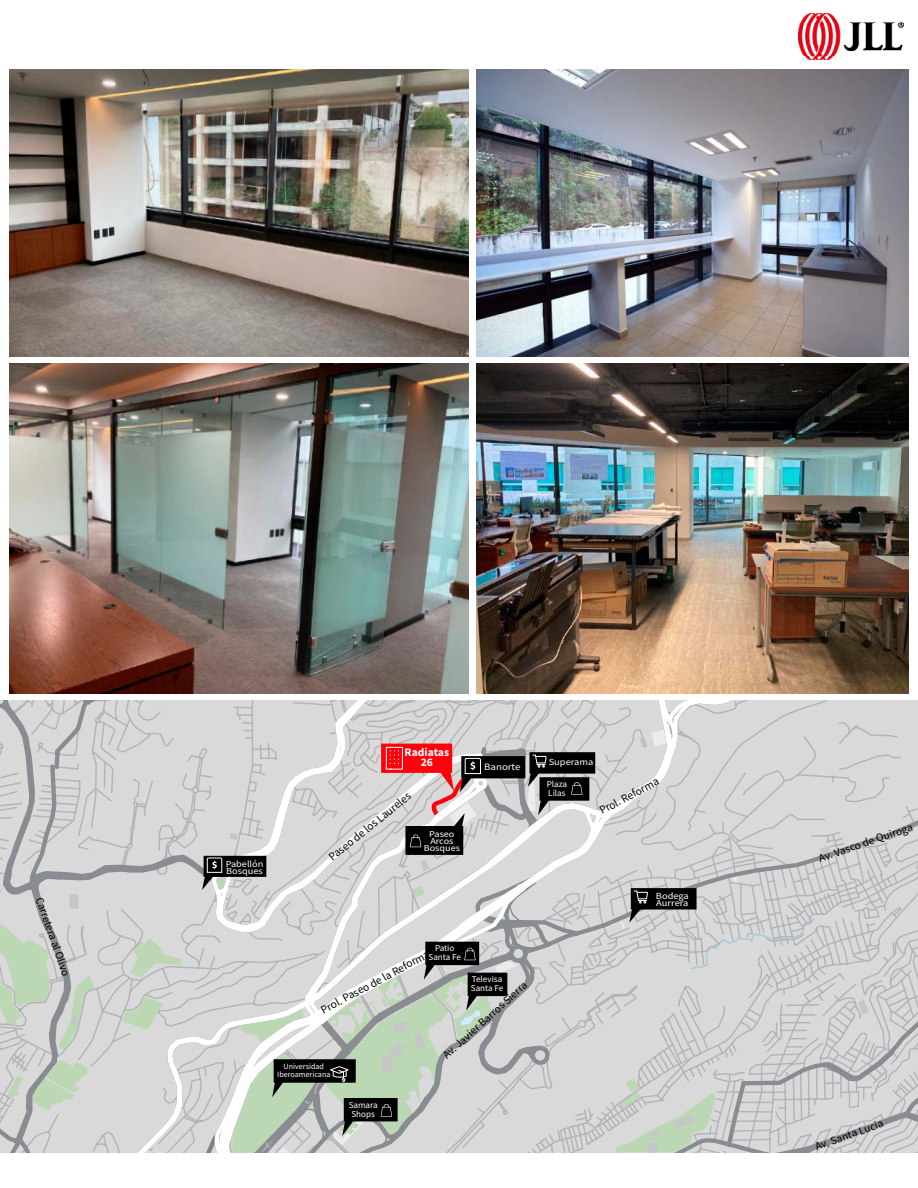
<style>
.page{position:relative;width:918px;height:1188px;background:#fff}
.page>*{position:absolute;margin:0;border:0;box-sizing:border-box;transform-origin:0 0}
.t1{font:11.55px "Source Sans Pro";color:#000}
.t2{font:700 11.55px/10.1px "Source Sans Pro";color:#fff;text-align:center}
.t3{font:11.4px "Source Sans Pro";color:#000}
.t4{font:9.75px "Source Sans Pro";color:#fff;scale:1.12 1}
.t5{font:9.3px/7.4px "Source Sans Pro";color:#fff;scale:1.12 1}
.t6{font:9.15px/7.2px "Source Sans Pro";color:#fff;scale:1.12 1}
.t7{font:9px/9px "Source Sans Pro";color:#fff}
.t8{font:9px/7.1px "Source Sans Pro";color:#fff;text-align:center;scale:1.12 1}
.t9{font:7.95px/7.9px "Source Sans Pro";color:#fff;text-align:center}
</style>
<div class="page">
<img style="left:10px;top:363px;width:458px;height:330px">
<img style="left:476px;top:363px;width:432px;height:330px">
<svg style="left:0;top:700px;width:156px;height:179px;background:#ceced0"></svg>
<svg style="left:156px;top:700px;width:45px;height:179px;background:#d2d2d3"></svg>
<svg style="left:0;top:879px;width:201px;height:274px;background:#d1d4d1"></svg>
<svg style="left:58px;top:700px;width:39px;height:91px;background:#cececf"></svg>
<svg style="left:14px;top:700px;width:21px;height:105px;background:#c2c3c5"></svg>
<svg style="left:23px;top:881px;width:46px;height:108px;background:#c3c9c3"></svg>
<svg style="left:201px;top:700px;width:717px;height:453px;background:#c9c9c8"></svg>
<img style="left:477px;top:70px;width:431px;height:286px">
<img style="left:10px;top:70px;width:458px;height:286px">
<img style="left:798px;top:13px;width:106px;height:46px">
<p class="t1" style="left:46px;top:895px;width:84px;rotate:71deg">Carretera al Olivo</p>
<p class="t6" style="left:226px;top:860px;width:35px">Pabellón<br>Bosques</p>
<p class="t2" style="left:405px;top:747px;width:46px">Radiatas<br>26</p>
<p class="t3" style="left:326px;top:853px;width:103px;rotate:-39deg">Paseo de los Laureles</p>
<p class="t8" style="left:424px;top:830px;width:34px">Paseo<br>Arcos<br>Bosques</p>
<p class="t4" style="left:484px;top:760px;width:34px">Banorte</p>
<p class="t7" style="left:428px;top:944px;width:34px;text-align:center">Patio<br>Santa Fe</p>
<p class="t3" style="left:318px;top:1004px;width:123px;rotate:-28deg">Prol. Paseo de la Reforma</p>
<p class="t7" style="left:471px;top:975px;width:34px">Televisa<br>Santa Fe</p>
<p class="t3" style="left:440px;top:1051px;width:111px;rotate:-42deg">Av. Javier Barros Sierra</p>
<p class="t9" style="left:277px;top:1062px;width:55px">Universidad<br>Iberoamericana</p>
<p class="t7" style="left:349px;top:1100px;width:31px;text-align:center">Samara<br>Shops</p>
<p class="t5" style="left:549px;top:758px;width:41px">Superama</p>
<p class="t7" style="left:547px;top:779px;width:22px">Plaza<br>Lilas</p>
<p class="t3" style="left:597px;top:805px;width:67px;rotate:-28deg">Prol. Reforma</p>
<p class="t5" style="left:656px;top:892px;width:31px">Bodega<br>Aurrera</p>
<p class="t3" style="left:817px;top:852px;width:100px;rotate:-19deg">Av. Vasco de Quiroga</p>
<p class="t3" style="left:813px;top:1140px;width:73px;rotate:-20deg">Av. Santa Lucia</p>
</div>
